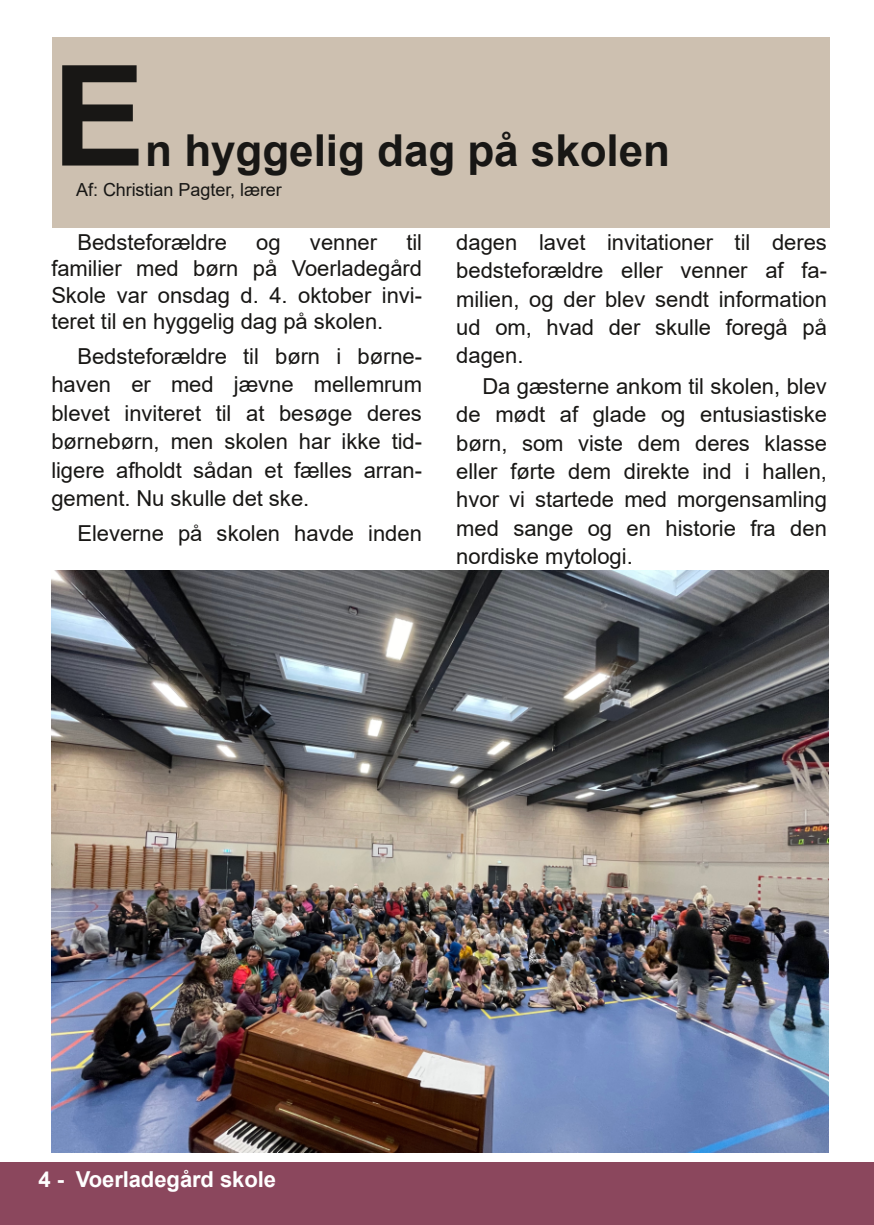
<style>
.page{position:relative;width:874px;height:1225px;background:#fff}
.page>*{position:absolute;margin:0;border:0;box-sizing:border-box;transform-origin:0 0}
.t1{font:700 140px "Arial";color:#181715}
.t2{font:700 44px "Arial";color:#181715}
.t3{font:22px/28.4px "Arial";color:#181715;text-align:justify}
.t4{font:700 22px "Arial";color:#fff}
.t5{font:18px "Arial";color:#181715}
</style>
<div class="page">
<div style="left:0;top:1162px;width:873px;height:63px;background:#8b475d"></div>
<div style="left:52px;top:37px;width:777px;height:191px;background:#cdc0b0"></div>
<img style="left:51px;top:570px;width:777px;height:583px">
<h1 class="t1" style="left:52px;top:39px;width:95px">E</h1>
<h2 class="t2" style="left:145px;top:126px;width:526px">n hyggelig dag på skolen</h2>
<p class="t5" style="left:76px;top:179px;width:207px">Af: Christian Pagter, lærer</p>
<p class="t3" style="left:77px;top:228px;width:151px">Bedsteforældre</p>
<p class="t3" style="left:256px;top:228px;width:26px">og</p>
<p class="t3" style="left:310px;top:228px;width:69px">venner</p>
<p class="t3" style="left:51px;top:229px;width:372px;line-height:26.4px;text-indent:355px">til familier med børn på Voerladegård Skole var onsdag d. 4. oktober invi&shy;teret til en hyggelig dag på skolen.</p>
<p class="t3" style="left:51px;top:342px;width:372px;text-indent:26px">Bedsteforældre til børn i børne&shy;haven er med jævne mellemrum blevet inviteret til at besøge deres børnebørn, men skolen har ikke tid&shy;ligere afholdt sådan et fælles arran&shy;gement. Nu skulle det ske.</p>
<p class="t3" style="left:77px;top:519px;width:346px">Eleverne på skolen havde inden</p>
<p class="t3" style="left:456px;top:228px;width:372px">dagen lavet invitationer til deres bedsteforældre eller venner af fa&shy;milien, og der blev sendt information ud om, hvad der skulle foregå på dagen.</p>
<p class="t3" style="left:456px;top:372px;width:372px;text-indent:26px">Da gæsterne ankom til skolen, blev de mødt af glade og entusiastiske børn, som viste dem deres klasse eller førte dem direkte ind i hallen, hvor vi startede med morgensamling med sange og en historie fra den nordiske mytologi.</p>
<p class="t4" style="left:38px;top:1166px;width:239px">4 - Voerladegård skole</p>
</div>
